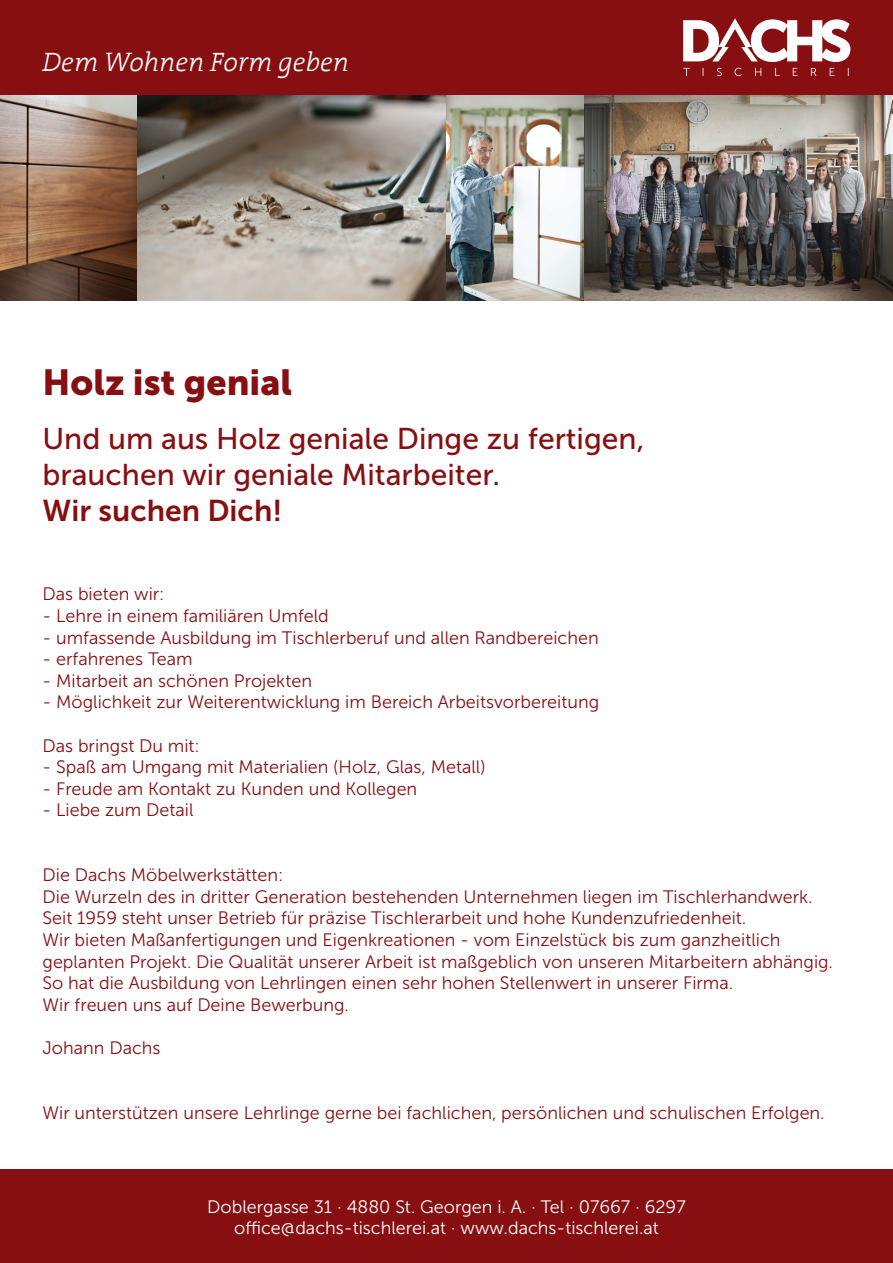
<style>
.page{position:relative;width:893px;height:1263px;background:#fff}
.page>*{position:absolute;margin:0;border:0;box-sizing:border-box;transform-origin:0 0}
.t1{font:36px "Museo Sans 900";color:#870f12}
.t2{font:30px/36px "Museo Sans 500";color:#870f12}
.t3{font:30px "Museo Sans 700";color:#870f12}
.t4{font:italic 300 27px "The Serif";color:#fff}
.t5{font:18px/21.6px "Museo Sans 300";color:#870f12}
.t6{font:18px/21.6px "Museo Sans 300";color:#fff;text-align:center}
</style>
<div class="page">
<div style="left:0;top:1169px;width:893px;height:94px;background:#870f12"></div>
<img style="left:0;top:94px;width:893px;height:206px">
<div style="left:0;top:0;width:893px;height:94px;background:#870f12"></div>
<svg style="left:683px;top:18px;width:167px;height:44px"></svg>
<svg style="left:683px;top:68px;width:166px;height:8px"></svg>
<h3 class="t4" style="left:43px;top:40px;width:308px">Dem Wohnen Form geben</h3>
<h1 class="t1" style="left:43px;top:362px;width:251px">Holz ist genial</h1>
<h2 class="t2" style="left:43px;top:420px;width:603px">Und um aus Holz geniale Dinge zu fertigen, brauchen wir geniale Mitarbeiter.</h2>
<h2 class="t3" style="left:43px;top:493px;width:241px">Wir suchen Dich!</h2>
<p class="t5" style="left:43px;top:584px;width:124px">Das bieten wir:</p>
<p class="t5" style="left:43px;top:605px;width:288px">- Lehre in einem familiären Umfeld</p>
<p class="t5" style="left:43px;top:627px;width:558px">- umfassende Ausbildung im Tischlerberuf und allen Randbereichen</p>
<p class="t5" style="left:43px;top:648px;width:152px">- erfahrenes Team</p>
<p class="t5" style="left:43px;top:670px;width:271px">- Mitarbeit an schönen Projekten</p>
<p class="t5" style="left:43px;top:692px;width:558px">- Möglichkeit zur Weiterentwicklung im Bereich Arbeitsvorbereitung</p>
<p class="t5" style="left:43px;top:735px;width:159px">Das bringst Du mit:</p>
<p class="t5" style="left:43px;top:756px;width:444px">- Spaß am Umgang mit Materialien (Holz, Glas, Metall)</p>
<p class="t5" style="left:43px;top:778px;width:376px">- Freude am Kontakt zu Kunden und Kollegen</p>
<p class="t5" style="left:43px;top:800px;width:152px">- Liebe zum Detail</p>
<p class="t5" style="left:43px;top:864px;width:792px">Die Dachs Möbelwerkstätten:<br>Die Wurzeln des in dritter Generation bestehenden Unternehmen liegen im Tischlerhandwerk.<br>Seit 1959 steht unser Betrieb für präzise Tischlerarbeit und hohe Kundenzufriedenheit.<br>Wir bieten Maßanfertigungen und Eigenkreationen - vom Einzelstück bis zum ganzheitlich geplanten Projekt. Die Qualität unserer Arbeit ist maßgeblich von unseren Mitarbeitern abhängig.<br>So hat die Ausbildung von Lehrlingen einen sehr hohen Stellenwert in unserer Firma.<br>Wir freuen uns auf Deine Bewerbung.</p>
<p class="t5" style="left:43px;top:1037px;width:120px">Johann Dachs</p>
<p class="t5" style="left:43px;top:1102px;width:784px">Wir unterstützen unsere Lehrlinge gerne bei fachlichen, persönlichen und schulischen Erfolgen.</p>
<p class="t6" style="left:207px;top:1196px;width:480px">Doblergasse 31 · 4880 St. Georgen i. A. · Tel · 07667 · 6297 office@dachs-tischlerei.at · www.dachs-tischlerei.at</p>
</div>
